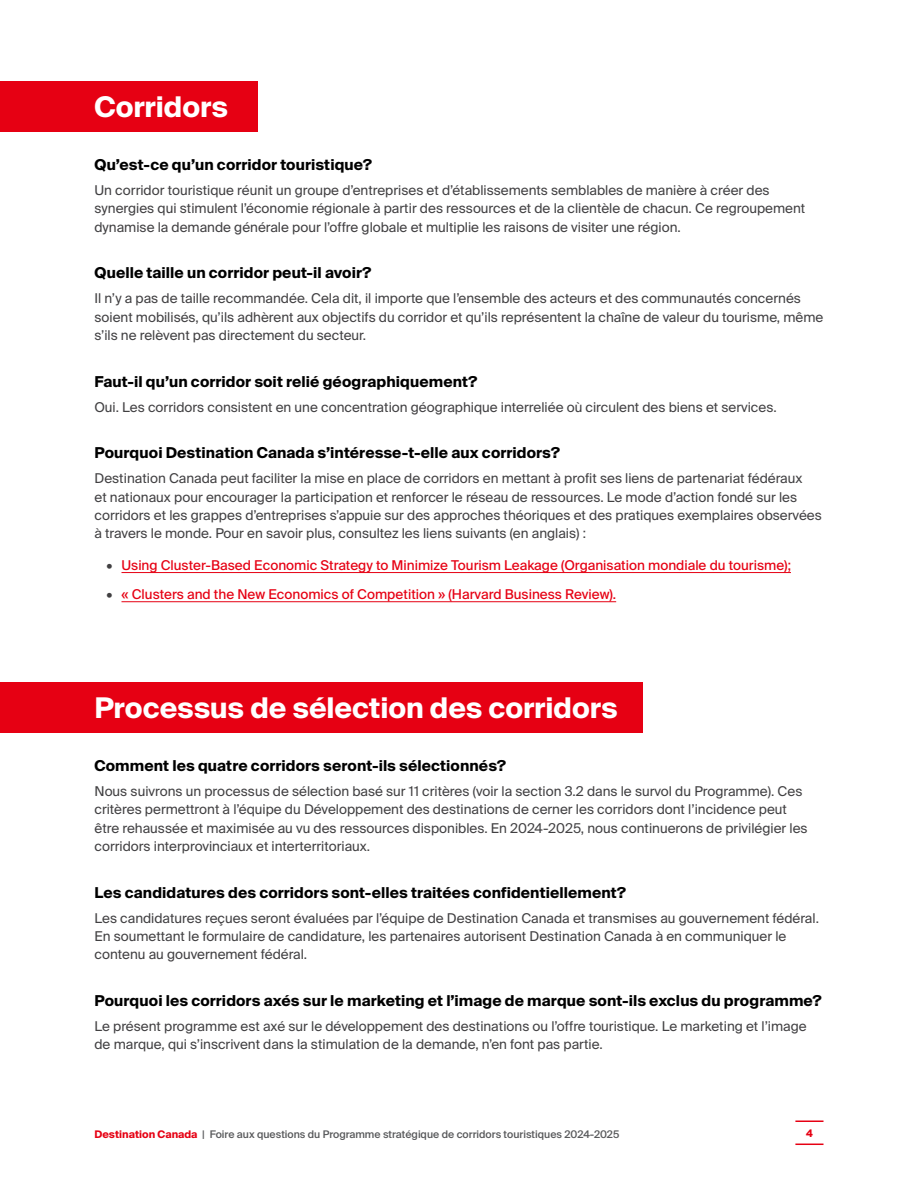
<style>
.page{position:relative;width:918px;height:1188px;background:#fff}
.page>*{position:absolute;margin:0;border:0;box-sizing:border-box;transform-origin:0 0}
.t1{font:700 28.5px "Suisse Intl";letter-spacing:-.005em;color:#fff}
.t2{font:700 15px "Suisse Intl";letter-spacing:.005em;color:#000}
.t3{font:13.5px/18.3px "Suisse Intl";color:#414042}
.t4{font:13.5px "Suisse Intl";color:#e60013}
.t5{font:500 10.5px "Suisse Intl";color:#58595b}
.t6{font:700 10.5px "Suisse Intl";color:#e60013}
.s1{color:#414042}
.s2{font-weight:700;color:#e60013}
</style>
<div class="page">
<hr style="left:795px;top:1120px;width:29px;height:2px;background:#e60013">
<svg style="left:795px;top:1144px;width:29px;height:1px"></svg>
<div style="left:0;top:682px;width:643px;height:51px;background:#e60013"></div>
<div style="left:0;top:81px;width:257px;height:50px;background:#e60013"></div>
<hr style="left:122px;top:572px;width:669px;height:1px;background:#e60013">
<hr style="left:122px;top:601px;width:494px;height:1px;background:#e60013">
<h1 class="t1" style="left:94px;top:90px;width:135px">Corridors</h1>
<p class="t2" style="left:94px;top:156px;width:279px">Qu’est-ce qu’un corridor touristique?</p>
<p class="t3" style="left:94px;top:181px;width:712px">Un corridor touristique réunit un groupe d’entreprises et d’établissements semblables de manière à créer des synergies qui stimulent l’économie régionale à partir des ressources et de la clientèle de chacun. Ce regroupement dynamise la demande générale pour l’offre globale et multiplie les raisons de visiter une région.</p>
<p class="t2" style="left:94px;top:264px;width:279px">Quelle taille un corridor peut-il avoir?</p>
<p class="t3" style="left:94px;top:290px;width:730px">Il n’y a pas de taille recommandée. Cela dit, il importe que l’ensemble des acteurs et des communautés concernés soient mobilisés, qu’ils adhèrent aux objectifs du corridor et qu’ils représentent la chaîne de valeur du tourisme, même s’ils ne relèvent pas directement du secteur.</p>
<p class="t2" style="left:94px;top:373px;width:385px">Faut-il qu’un corridor soit relié géographiquement?</p>
<p class="t3" style="left:94px;top:398px;width:684px">Oui. Les corridors consistent en une concentration géographique interreliée où circulent des biens et services.</p>
<p class="t2" style="left:94px;top:444px;width:467px">Pourquoi Destination Canada s’intéresse-t-elle aux corridors?</p>
<p class="t3" style="left:94px;top:470px;width:729px">Destination Canada peut faciliter la mise en place de corridors en mettant à profit ses liens de partenariat fédéraux<br>et nationaux pour encourager la participation et renforcer le réseau de ressources. Le mode d’action fondé sur les corridors et les grappes d’entreprises s’appuie sur des approches théoriques et des pratiques exemplaires observées à travers le monde. Pour en savoir plus, consultez les liens suivants (en anglais) :</p>
<p class="t4" style="left:107px;top:558px;width:686px"><span class="s1">•</span> Using Cluster-Based Economic Strategy to Minimize Tourism Leakage (Organisation mondiale du tourisme);</p>
<p class="t4" style="left:107px;top:587px;width:511px"><span class="s1">•</span> « Clusters and the New Economics of Competition » (Harvard Business Review).</p>
<h1 class="t1" style="left:94px;top:691px;width:525px">Processus de sélection des corridors</h1>
<p class="t2" style="left:94px;top:757px;width:413px">Comment les quatre corridors seront-ils sélectionnés?</p>
<p class="t3" style="left:94px;top:782px;width:715px">Nous suivrons un processus de sélection basé sur 11 critères (voir la section 3.2 dans le survol du Programme). Ces critères permettront à l’équipe du Développement des destinations de cerner les corridors dont l’incidence peut être rehaussée et maximisée au vu des ressources disponibles. En 2024-2025, nous continuerons de privilégier les corridors interprovinciaux et interterritoriaux.</p>
<p class="t2" style="left:94px;top:884px;width:533px">Les candidatures des corridors sont-elles traitées confidentiellement?</p>
<p class="t3" style="left:94px;top:909px;width:726px">Les candidatures reçues seront évaluées par l’équipe de Destination Canada et transmises au gouvernement fédéral.<br>En soumettant le formulaire de candidature, les partenaires autorisent Destination Canada à en communiquer le contenu au gouvernement fédéral.</p>
<p class="t2" style="left:94px;top:992px;width:729px">Pourquoi les corridors axés sur le marketing et l’image de marque sont-ils exclus du programme?</p>
<p class="t3" style="left:94px;top:1017px;width:714px">Le présent programme est axé sur le développement des destinations ou l’offre touristique. Le marketing et l’image de marque, qui s’inscrivent dans la stimulation de la demande, n’en font pas partie.</p>
<p class="t5" style="left:94px;top:1128px;width:526px"><span class="s2">Destination Canada</span> | Foire aux questions du Programme stratégique de corridors touristiques 2024-2025</p>
<p class="t6" style="left:806px;top:1127px;width:8px">4</p>
</div>
